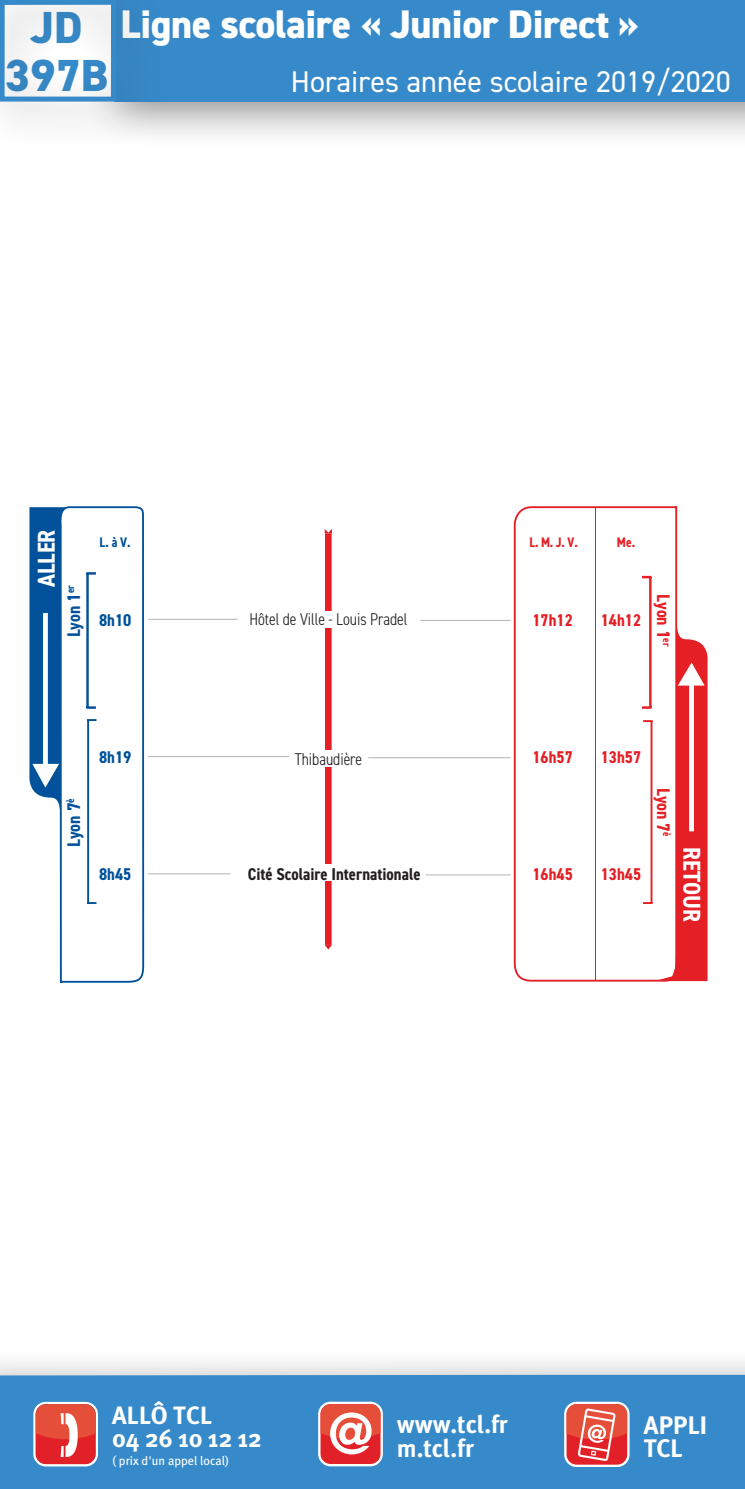
<style>
.page{position:relative;width:745px;height:1489px;background:#fff}
.page>*{position:absolute;margin:0;border:0;box-sizing:border-box;transform-origin:0 0}
.t1{font:800 45px "DIN2014";color:#378ac9}
.t2{font:800 40px "DIN2014";letter-spacing:-.01em;color:#fff}
.t3{font:30px "DIN2014";color:#fff}
.t4{font:700 25.25px/23.8px "Meta Plus";letter-spacing:-.005em;color:#fff}
.t5{font:700 25px/23.2px "Meta Plus";color:#fff}
.t6{font:700 condensed 24.5px "DIN2014";color:#fff}
.t7{font:700 condensed 18.25px "DIN2014";color:#01529a}
.t8{font:700 condensed 18.25px "DIN2014";color:#e41f25}
.t9{font:300 condensed 17px "DIN2014";color:#231f20}
.t10{font:700 condensed 17px "DIN2014";color:#e41f25}
.t11{font:700 condensed 17px "DIN2014";color:#231f20}
.t12{font:700 condensed 17px "DIN2014";color:#01529a}
.t13{font:700 condensed 14px "DIN2014";color:#e41f25;scale:.95 1}
.t14{font:700 condensed 14px "DIN2014";color:#01529a}
.t15{font:700 condensed 14px "DIN2014";color:#e41f25}
.t16{font:12.5px "Meta Plus";color:#fff}
.s1{font-size:45px;color:#378ac9}
</style>
<div class="page">
<div style="left:85px;top:0;width:659px;height:150px;background:#231f20;opacity:.5"></div>
<div style="left:113px;top:0;width:631px;height:102px;background:#378ac9"></div>
<div style="left:0;top:1346px;width:744px;height:142px;background:#231f20;opacity:.5"></div>
<div style="left:0;top:1374px;width:744px;height:114px;background:#378ac9"></div>
<svg style="left:33px;top:1401px;width:65px;height:65px"></svg>
<svg style="left:318px;top:1401px;width:64px;height:65px"></svg>
<div style="left:320px;top:1403px;width:60px;height:60px;background:#e12127;border-radius:10px"></div>
<svg style="left:320px;top:1403px;width:60px;height:51px"></svg>
<svg style="left:563px;top:1401px;width:66px;height:65px"></svg>
<div style="left:566px;top:1403px;width:60px;height:61px;background:#e12127;border-radius:10px"></div>
<svg style="left:566px;top:1403px;width:60px;height:57px"></svg>
<svg style="left:513px;top:506px;width:164px;height:476px"></svg>
<hr style="left:648px;top:577px;width:3px;height:130px;background:#e41f25">
<svg style="left:641px;top:576px;width:10px;height:2px"></svg>
<hr style="left:594px;top:507px;width:1px;height:473px;background:#e41f25">
<div style="left:325px;top:533px;width:6px;height:411px;background:#e41f25"></div>
<hr style="left:148px;top:619px;width:89px;height:1px;background:#b2b3b7">
<hr style="left:420px;top:620px;width:90px;height:1px;background:#b2b3b7">
<svg style="left:29px;top:506px;width:116px;height:476px"></svg>
<svg style="left:641px;top:615px;width:66px;height:366px"></svg>
<svg style="left:325px;top:944px;width:7px;height:5px"></svg>
<div style="left:322px;top:864px;width:13px;height:16px;background:#fff"></div>
<hr style="left:148px;top:756px;width:141px;height:1px;background:#b2b3b7">
<div style="left:322px;top:749px;width:13px;height:17px;background:#fff"></div>
<hr style="left:368px;top:757px;width:142px;height:1px;background:#b2b3b7">
<hr style="left:148px;top:873px;width:82px;height:1px;background:#b2b3b7">
<hr style="left:425px;top:874px;width:85px;height:1px;background:#b2b3b7">
<div style="left:311px;top:611px;width:34px;height:16px;background:#fff"></div>
<svg style="left:324px;top:529px;width:8px;height:4px"></svg>
<div style="left:0;top:0;width:165px;height:150px;background:#231f20;opacity:.5"></div>
<div style="left:0;top:0;width:116px;height:102px;border:5px solid #378ac9"></div>
<h2 class="t2" style="left:31px;top:-2px;width:609px"><span class="s1">JD</span> Ligne scolaire « Junior Direct »</h2>
<h1 class="t1" style="left:5px;top:45px;width:105px">397B</h1>
<p class="t3" style="left:291px;top:63px;width:441px">Horaires année scolaire 2019/2020</p>
<p class="t6" style="left:37px;top:587px;width:59px;rotate:-90deg">ALLER</p>
<p class="t7" style="left:67px;top:637px;width:54px;rotate:-90deg">Lyon 1<sup>er</sup></p>
<p class="t14" style="left:100px;top:536px;width:33px">L. à V.</p>
<p class="t13" style="left:529px;top:536px;width:52px">L. M. J. V.</p>
<p class="t15" style="left:616px;top:536px;width:20px">Me.</p>
<p class="t9" style="left:249px;top:609px;width:159px">Hôtel de Ville - Louis Pradel</p>
<p class="t12" style="left:99px;top:613px;width:34px">8h10</p>
<p class="t10" style="left:532px;top:613px;width:42px">17h12</p>
<p class="t10" style="left:600px;top:613px;width:42px">14h12</p>
<p class="t8" style="left:669px;top:594px;width:54px;rotate:90deg">Lyon 1<sup>er</sup></p>
<p class="t12" style="left:99px;top:750px;width:34px">8h19</p>
<p class="t9" style="left:294px;top:748px;width:69px">Thibaudière</p>
<p class="t10" style="left:532px;top:750px;width:42px">16h57</p>
<p class="t10" style="left:600px;top:750px;width:42px">13h57</p>
<p class="t7" style="left:67px;top:847px;width:50px;rotate:-90deg">Lyon 7<sup>è</sup></p>
<p class="t8" style="left:669px;top:787px;width:50px;rotate:90deg">Lyon 7<sup>è</sup></p>
<p class="t12" style="left:99px;top:868px;width:34px">8h45</p>
<p class="t11" style="left:248px;top:867px;width:174px">Cité Scolaire Internationale</p>
<p class="t10" style="left:532px;top:868px;width:42px">16h45</p>
<p class="t10" style="left:600px;top:868px;width:42px">13h45</p>
<p class="t6" style="left:700px;top:847px;width:76px;rotate:90deg">RETOUR</p>
<p class="t5" style="left:112px;top:1403px;width:151px">ALLÔ TCL<br>04 26 10 12 12</p>
<p class="t16" style="left:112px;top:1453px;width:119px">( prix d'un appel local)</p>
<p class="t5" style="left:396px;top:1412px;width:112px">www.tcl.fr m.tcl.fr</p>
<p class="t4" style="left:643px;top:1412px;width:65px">APPLI<br>TCL</p>
</div>
